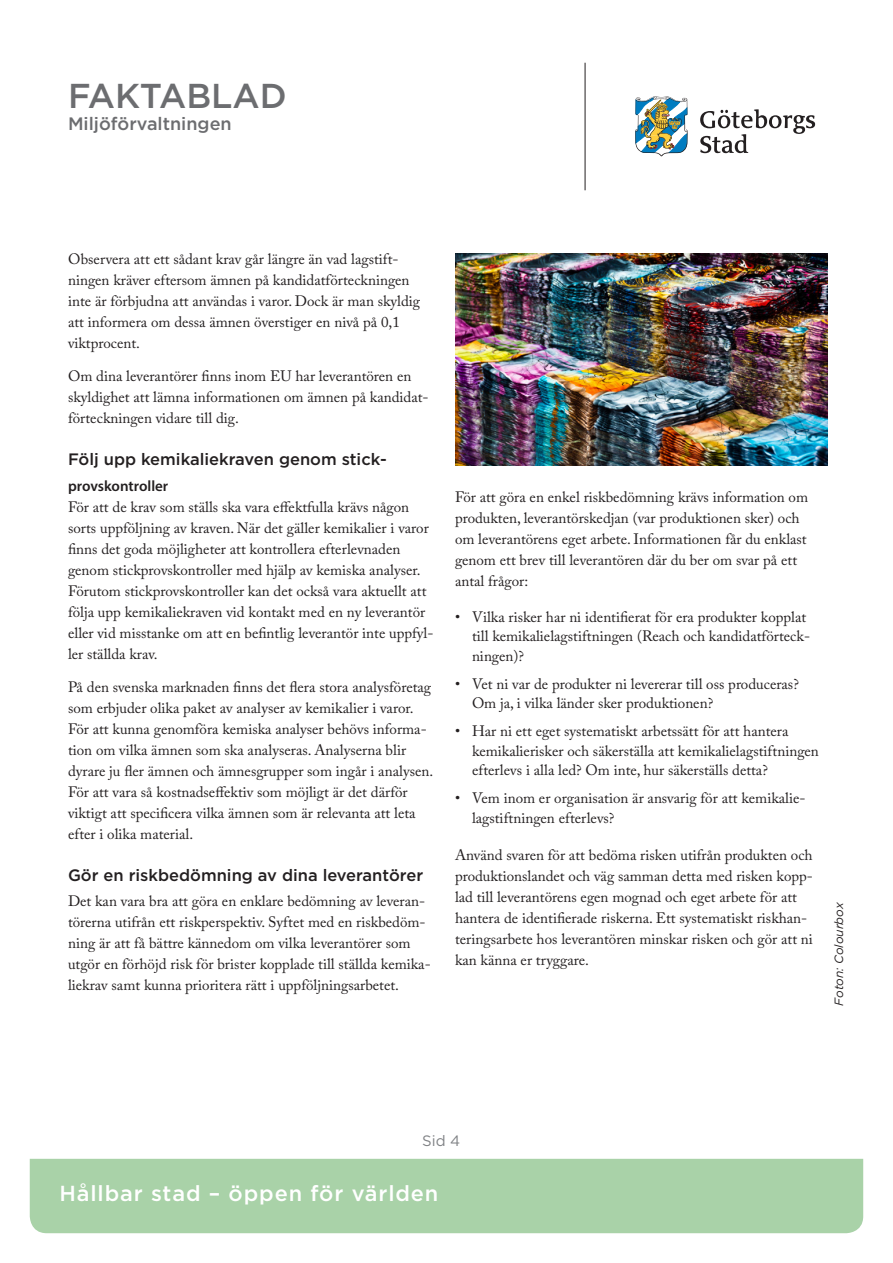
<style>
.page{position:relative;width:893px;height:1263px;background:#fff}
.page>*{position:absolute;margin:0;border:0;box-sizing:border-box;transform-origin:0 0}
.t1{font:500 34.5px "Gotham";color:#6c6d70}
.t2{font:500 21.75px "Gotham";letter-spacing:.04em;color:#fff}
.t3{font:500 18px "Gotham";color:#6c6d70}
.Mellanrubrik{font:500 16.5px "Gotham";color:#231f20}
.Brödtext_första_rade{font:15px/21px "Adobe Caslon Pro";color:#231f20}
.Brödtext_första_rade-2{font:600 15px "Myriad Pro";color:#231f20}
.Brödtext{font:15px "Gotham";color:#808285}
.Ingress{font:italic 12px "Gotham";color:#231f20}
</style>
<div class="page">
<div style="left:30px;top:1159px;width:833px;height:74px;background:#a9d2a8"></div>
<img style="left:455px;top:253px;width:372px;height:213px">
<hr style="left:585px;top:63px;width:1px;height:127px;background:#231f20">
<img style="left:635px;top:96px;width:52px;height:60px">
<svg style="left:700px;top:109px;width:115px;height:44px"></svg>
<h1 class="t1" style="left:68px;top:74px;width:220px">FAKTABLAD</h1>
<p class="t3" style="left:68px;top:112px;width:165px">Miljöförvaltningen</p>
<p class="Brödtext_första_rade" style="left:68px;top:248px;width:354px">Observera att ett sådant krav går längre än vad lagstift&shy;ningen kräver eftersom ämnen på kandidatförteckningen inte är förbjudna att användas i varor. Dock är man skyldig att informera om dessa ämnen överstiger en nivå på 0,1 viktprocent.</p>
<p class="Brödtext_första_rade" style="left:68px;top:365px;width:362px">Om dina leverantörer finns inom EU har leverantören en skyldighet att lämna informationen om ämnen på kandidat&shy;förteckningen vidare till dig.</p>
<p class="Mellanrubrik" style="left:68px;top:449px;width:320px">Följ upp kemikaliekraven genom stick-</p>
<p class="Brödtext_första_rade-2" style="left:68px;top:476px;width:102px">provskontroller</p>
<p class="Brödtext_första_rade" style="left:68px;top:496px;width:367px">För att de krav som ställs ska vara effektfulla krävs någon sorts uppföljning av kraven. När det gäller kemikalier i varor finns det goda möjligheter att kontrollera efterlevnaden genom stickprovskontroller med hjälp av kemiska analyser.<br>Förutom stickprovskontroller kan det också vara aktuellt att följa upp kemikaliekraven vid kontakt med en ny leverantör eller vid misstanke om att en befintlig leverantör inte uppfyl&shy;ler ställda krav.</p>
<p class="Brödtext_första_rade" style="left:68px;top:676px;width:367px">På den svenska marknaden finns det flera stora analysföretag som erbjuder olika paket av analyser av kemikalier i varor.<br>För att kunna genomföra kemiska analyser behövs informa&shy;tion om vilka ämnen som ska analyseras. Analyserna blir dyrare ju fler ämnen och ämnesgrupper som ingår i analysen.<br>För att vara så kostnadseffektiv som möjligt är det därför viktigt att specificera vilka ämnen som är relevanta att leta efter i olika material.</p>
<p class="Mellanrubrik" style="left:68px;top:864px;width:357px">Gör en riskbedömning av dina leverantörer</p>
<p class="Brödtext_första_rade" style="left:68px;top:890px;width:364px">Det kan vara bra att göra en enklare bedömning av leveran&shy;törerna utifrån ett riskperspektiv. Syftet med en riskbedöm&shy;ning är att få bättre kännedom om vilka leverantörer som utgör en förhöjd risk för brister kopplade till ställda kemika&shy;liekrav samt kunna prioritera rätt i uppföljningsarbetet.</p>
<p class="Brödtext_första_rade" style="left:455px;top:486px;width:355px">För att göra en enkel riskbedömning krävs information om produkten, leverantörskedjan (var produktionen sker) och om leverantörens eget arbete. Informationen får du enklast genom ett brev till leverantören där du ber om svar på ett antal frågor:</p>
<p class="Brödtext_första_rade" style="left:472px;top:607px;width:340px;line-height:19.5px;text-indent:-17px">• Vilka risker har ni identifierat för era produkter kopplat till kemikalielagstiftningen (Reach och kandidatförteck&shy;ningen)?</p>
<p class="Brödtext_första_rade" style="left:472px;top:674px;width:328px;line-height:19.5px;text-indent:-17px">• Vet ni var de produkter ni levererar till oss produceras?<br>Om ja, i vilka länder sker produktionen?</p>
<p class="Brödtext_första_rade" style="left:472px;top:721px;width:348px;line-height:19.5px;text-indent:-17px">• Har ni ett eget systematiskt arbetssätt för att hantera kemikalierisker och säkerställa att kemikalielagstiftningen efterlevs i alla led? Om inte, hur säkerställs detta?</p>
<p class="Brödtext_första_rade" style="left:472px;top:788px;width:335px;line-height:19.5px;text-indent:-17px">• Vem inom er organisation är ansvarig för att kemikalie&shy;lagstiftningen efterlevs?</p>
<p class="Brödtext_första_rade" style="left:455px;top:844px;width:359px">Använd svaren för att bedöma risken utifrån produkten och produktionslandet och väg samman detta med risken kopp&shy;lad till leverantörens egen mognad och eget arbete för att hantera de identifierade riskerna. Ett systematiskt riskhan&shy;teringsarbete hos leverantören minskar risken och gör att ni kan känna er tryggare.</p>
<p class="Ingress" style="left:831px;top:1006px;width:105px;rotate:-90deg">Foton: Colourbox</p>
<p class="Brödtext" style="left:422px;top:1131px;width:40px">Sid 4</p>
<h2 class="t2" style="left:60px;top:1179px;width:380px">Hållbar stad – öppen för världen</h2>
</div>
